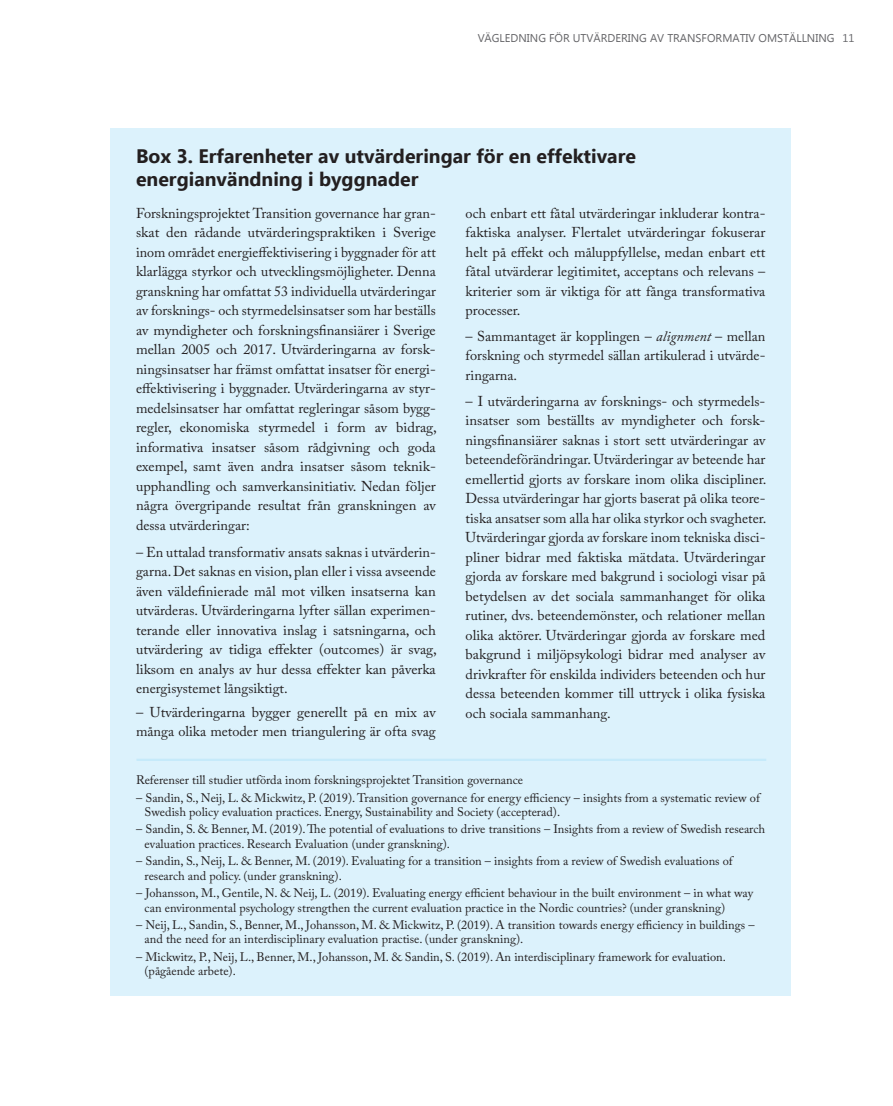
<style>
.page{position:relative;width:893px;height:1106px;background:#fff}
.page>*{position:absolute;margin:0;border:0;box-sizing:border-box;transform-origin:0 0}
.Rubrik_boxar{font:700 19.5px "Ebrima";color:#231f20}
.Listor_i_brödtext{font:14.25px/19.5px "Adobe Caslon Pro";color:#231f20;text-align:justify}
.Boxtext_adobe_caslon{font:14.25px/19.5px "Adobe Caslon Pro";color:#231f20;text-align:justify}
.Boxtext_adobe_caslon-2{font:12.3px/14.7px "Adobe Caslon Pro";color:#231f20}
.t1{font:11.25px "Ebrima";color:#636366}
.s1{font-style:italic}
</style>
<div class="page">
<div style="left:111px;top:128px;width:680px;height:867px;background:#dcf2fc"></div>
<hr style="left:136px;top:758px;width:630px;height:3px;background:#c6eafa">
<p class="t1" style="left:478px;top:30px;width:379px">VÄGLEDNING FÖR UTVÄRDERING AV TRANSFORMATIV OMSTÄLLNING 11</p>
<p class="Rubrik_boxar" style="left:136px;top:142px;width:501px">Box 3. Erfarenheter av utvärderingar för en effektivare</p>
<p class="Rubrik_boxar" style="left:136px;top:164px;width:284px">energianvändning i byggnader</p>
<p class="Boxtext_adobe_caslon" style="left:136px;top:203px;width:302px">Forskningsprojektet Transition governance har gran&shy;skat den rådande utvärderingspraktiken i Sverige inom området energieffektivisering i byggnader för att klarlägga styrkor och utvecklingsmöjligheter. Denna granskning har omfattat 53 individuella utvärderingar av forsknings- och styrmedelsinsatser som har beställs av myndigheter och forskningsfinansiärer i Sverige mellan 2005 och 2017. Utvärderingarna av forsk&shy;ningsinsatser har främst omfattat insatser för energi&shy;effektivisering i byggnader. Utvärderingarna av styr&shy;medelsinsatser har omfattat regleringar såsom bygg&shy;regler, ekonomiska styrmedel i form av bidrag, informativa insatser såsom rådgivning och goda exempel, samt även andra insatser såsom teknik&shy;upphandling och samverkansinitiativ. Nedan följer några övergripande resultat från granskningen av dessa utvärderingar:</p>
<p class="Listor_i_brödtext" style="left:136px;top:542px;width:302px">– En uttalad transformativ ansats saknas i utvärderin&shy;garna. Det saknas en vision, plan eller i vissa avseende även väldefinierade mål mot vilken insatserna kan utvärderas. Utvärderingarna lyfter sällan experimen&shy;terande eller innovativa inslag i satsningarna, och utvärdering av tidiga effekter (outcomes) är svag, liksom en analys av hur dessa effekter kan påverka energisystemet långsiktigt.</p>
<p class="Listor_i_brödtext" style="left:136px;top:702px;width:301px">– Utvärderingarna bygger generellt på en mix av många olika metoder men triangulering är ofta svag</p>
<p class="Listor_i_brödtext" style="left:466px;top:203px;width:301px">och enbart ett fåtal utvärderingar inkluderar kontra&shy;faktiska analyser. Flertalet utvärderingar fokuserar helt på effekt och måluppfyllelse, medan enbart ett fåtal utvärderar legitimitet, acceptans och relevans – kriterier som är viktiga för att fånga transformativa processer.</p>
<p class="Listor_i_brödtext" style="left:466px;top:326px;width:301px">– Sammantaget är kopplingen – <span class="s1">alignment</span> – mellan forskning och styrmedel sällan artikulerad i utvärde&shy;ringarna.</p>
<p class="Listor_i_brödtext" style="left:466px;top:391px;width:302px">– I utvärderingarna av forsknings- och styrmedels&shy;insatser som beställts av myndigheter och forsk&shy;ningsfinansiärer saknas i stort sett utvärderingar av beteendeförändringar. Utvärderingar av beteende har emellertid gjorts av forskare inom olika discipliner.<br>Dessa utvärderingar har gjorts baserat på olika teore&shy;tiska ansatser som alla har olika styrkor och svagheter.<br>Utvärderingar gjorda av forskare inom tekniska disci&shy;pliner bidrar med faktiska mätdata. Utvärderingar gjorda av forskare med bakgrund i sociologi visar på betydelsen av det sociala sammanhanget för olika rutiner, dvs. beteendemönster, och relationer mellan olika aktörer. Utvärderingar gjorda av forskare med bakgrund i miljöpsykologi bidrar med analyser av drivkrafter för enskilda individers beteenden och hur dessa beteenden kommer till uttryck i olika fysiska och sociala sammanhang.</p>
<p class="Boxtext_adobe_caslon-2" style="left:136px;top:772px;width:389px">Referenser till studier utförda inom forskningsprojektet Transition governance</p>
<p class="Boxtext_adobe_caslon-2" style="left:145px;top:790px;width:617px;text-indent:-9px">– Sandin, S., Neij, L. &amp; Mickwitz, P. (2019). Transition governance for energy efficiency – insights from a systematic review of<br>Swedish policy evaluation practices. Energy, Sustainability and Society (accepterad).</p>
<p class="Boxtext_adobe_caslon-2" style="left:145px;top:821px;width:622px;text-indent:-9px">– Sandin, S. &amp; Benner, M. (2019). The potential of evaluations to drive transitions – Insights from a review of Swedish research evaluation practices. Research Evaluation (under granskning).</p>
<p class="Boxtext_adobe_caslon-2" style="left:145px;top:853px;width:590px;text-indent:-9px">– Sandin, S., Neij, L. &amp; Benner, M. (2019). Evaluating for a transition – insights from a review of Swedish evaluations of research and policy. (under granskning).</p>
<p class="Boxtext_adobe_caslon-2" style="left:145px;top:885px;width:610px;text-indent:-9px">– Johansson, M., Gentile, N. &amp; Neij, L. (2019). Evaluating energy efficient behaviour in the built environment – in what way can environmental psychology strengthen the current evaluation practice in the Nordic countries? (under granskning)</p>
<p class="Boxtext_adobe_caslon-2" style="left:145px;top:917px;width:611px;text-indent:-9px">– Neij, L., Sandin, S., Benner, M., Johansson, M. &amp; Mickwitz, P. (2019). A transition towards energy efficiency in buildings – and the need for an interdisciplinary evaluation practise. (under granskning).</p>
<p class="Boxtext_adobe_caslon-2" style="left:145px;top:949px;width:583px;text-indent:-9px">– Mickwitz, P., Neij, L., Benner, M., Johansson, M. &amp; Sandin, S. (2019). An interdisciplinary framework for evaluation. (pågående arbete).</p>
</div>
